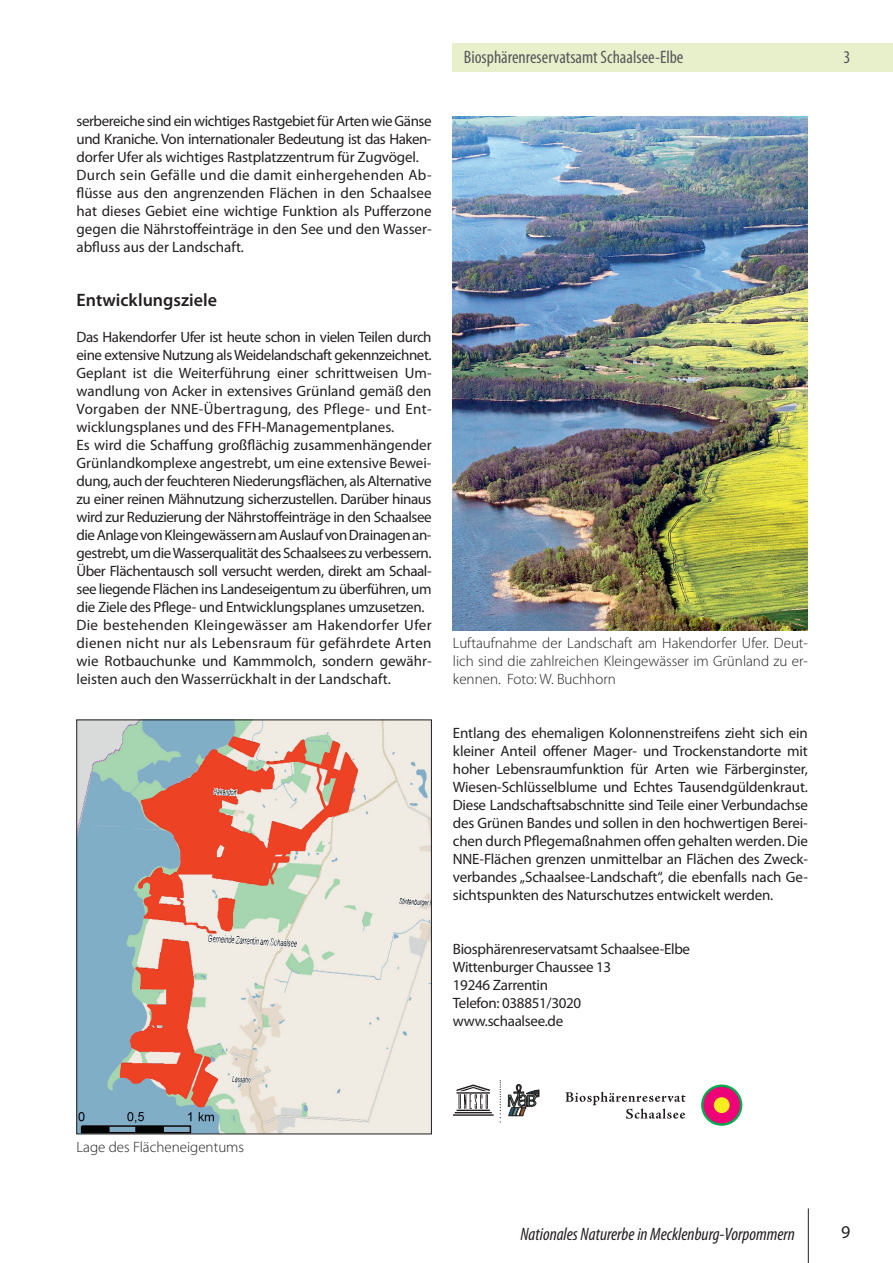
<style>
.page{position:relative;width:893px;height:1263px;background:#fff}
.page>*{position:absolute;margin:0;border:0;box-sizing:border-box;transform-origin:0 0}
.t1{font:italic condensed 18px "Myriad Pro";color:#231f20}
.t2{font:condensed 18px "Myriad Pro";color:#57585a}
.t3{font:600 18px "Myriad Pro";color:#231f20}
.t4{font:18px "Myriad Pro";color:#231f20}
.t5{font:15px/18px "Myriad Pro";letter-spacing:-.015em;color:#231f20}
.t6{font:300 15px/18px "Myriad Pro";color:#231f20;text-align:justify}
</style>
<div class="page">
<hr style="left:808px;top:1208px;width:1px;height:55px;background:#231f20">
<div style="left:453px;top:44px;width:440px;height:28px;background:#e8f0cb"></div>
<img style="left:79px;top:722px;width:351px;height:410px">
<div style="left:77px;top:720px;width:355px;height:414px;border:1px solid #231f20"></div>
<img style="left:453px;top:117px;width:355px;height:513px">
<svg style="left:701px;top:1084px;width:41px;height:42px"></svg>
<div style="left:703px;top:1087px;width:37px;height:36px;background:#ed0277;border-radius:50%"></div>
<div style="left:714px;top:1097px;width:16px;height:16px;background:#f5ed1e;border-radius:50%"></div>
<svg style="left:566px;top:1091px;width:119px;height:28px"></svg>
<svg style="left:453px;top:1084px;width:41px;height:32px"></svg>
<svg style="left:500px;top:1080px;width:1px;height:42px"></svg>
<svg style="left:508px;top:1084px;width:31px;height:32px"></svg>
<p class="t5" style="left:77px;top:112px;width:357px">serbereiche sind ein wichtiges Rastgebiet für Arten wie Gänse und Kraniche. Von internationaler Bedeutung ist das Haken&shy;dorfer Ufer als wichtiges Rastplatzzentrum für Zugvögel.<br>Durch sein Gefälle und die damit einhergehenden Ab&shy;flüsse aus den angrenzenden Flächen in den Schaalsee hat dieses Gebiet eine wichtige Funktion als Pufferzone gegen die Nährstoffeinträge in den See und den Wasser&shy;abfluss aus der Landschaft.</p>
<p class="t3" style="left:77px;top:290px;width:142px">Entwicklungsziele</p>
<p class="t5" style="left:77px;top:328px;width:357px">Das Hakendorfer Ufer ist heute schon in vielen Teilen durch eine extensive Nutzung als Weidelandschaft gekennzeichnet.<br>Geplant ist die Weiterführung einer schrittweisen Um&shy;wandlung von Acker in extensives Grünland gemäß den Vorgaben der NNE-Übertragung, des Pflege- und Ent&shy;wicklungsplanes und des FFH-Managementplanes.<br>Es wird die Schaffung großflächig zusammenhängender Grünlandkomplexe angestrebt, um eine extensive Bewei&shy;dung, auch der feuchteren Niederungsflächen, als Alternative zu einer reinen Mähnutzung sicherzustellen. Darüber hinaus wird zur Reduzierung der Nährstoffeinträge in den Schaalsee die Anlage von Kleingewässern am Auslauf von Drainagen an&shy;gestrebt, um die Wasserqualität des Schaalsees zu verbessern.<br>Über Flächentausch soll versucht werden, direkt am Schaal&shy;see liegende Flächen ins Landeseigentum zu überführen, um die Ziele des Pflege- und Entwicklungsplanes umzusetzen.<br>Die bestehenden Kleingewässer am Hakendorfer Ufer dienen nicht nur als Lebensraum für gefährdete Arten wie Rotbauchunke und Kammmolch, sondern gewähr&shy;leisten auch den Wasserrückhalt in der Landschaft.</p>
<p class="t2" style="left:464px;top:47px;width:221px">Biosphärenreservatsamt Schaalsee-Elbe</p>
<p class="t6" style="left:453px;top:634px;width:357px">Luftaufnahme der Landschaft am Hakendorfer Ufer. Deut&shy;lich sind die zahlreichen Kleingewässer im Grünland zu er&shy;kennen. Foto: W. Buchhorn</p>
<p class="t5" style="left:453px;top:724px;width:357px;text-align:justify">Entlang des ehemaligen Kolonnenstreifens zieht sich ein kleiner Anteil offener Mager- und Trockenstandorte mit hoher Lebensraumfunktion für Arten wie Färberginster, Wiesen-Schlüsselblume und Echtes Tausendgüldenkraut.<br>Diese Landschaftsabschnitte sind Teile einer Verbundachse des Grünen Bandes und sollen in den hochwertigen Berei&shy;chen durch Pflegemaßnahmen offen gehalten werden. Die NNE-Flächen grenzen unmittelbar an Flächen des Zweck&shy;verbandes „Schaalsee-Landschaft“, die ebenfalls nach Ge&shy;sichtspunkten des Naturschutzes entwickelt werden.</p>
<p class="t5" style="left:453px;top:940px;width:239px">Biosphärenreservatsamt Schaalsee-Elbe<br>Wittenburger Chaussee 13<br>19246 Zarrentin<br>Telefon: 038851/3020 www.schaalsee.de</p>
<p class="t2" style="left:843px;top:46px;width:8px">3</p>
<p class="t6" style="left:77px;top:1138px;width:169px">Lage des Flächeneigentums</p>
<p class="t1" style="left:520px;top:1223px;width:276px">Nationales Naturerbe in Mecklenburg-Vorpommern</p>
<p class="t4" style="left:841px;top:1222px;width:11px">9</p>
</div>
